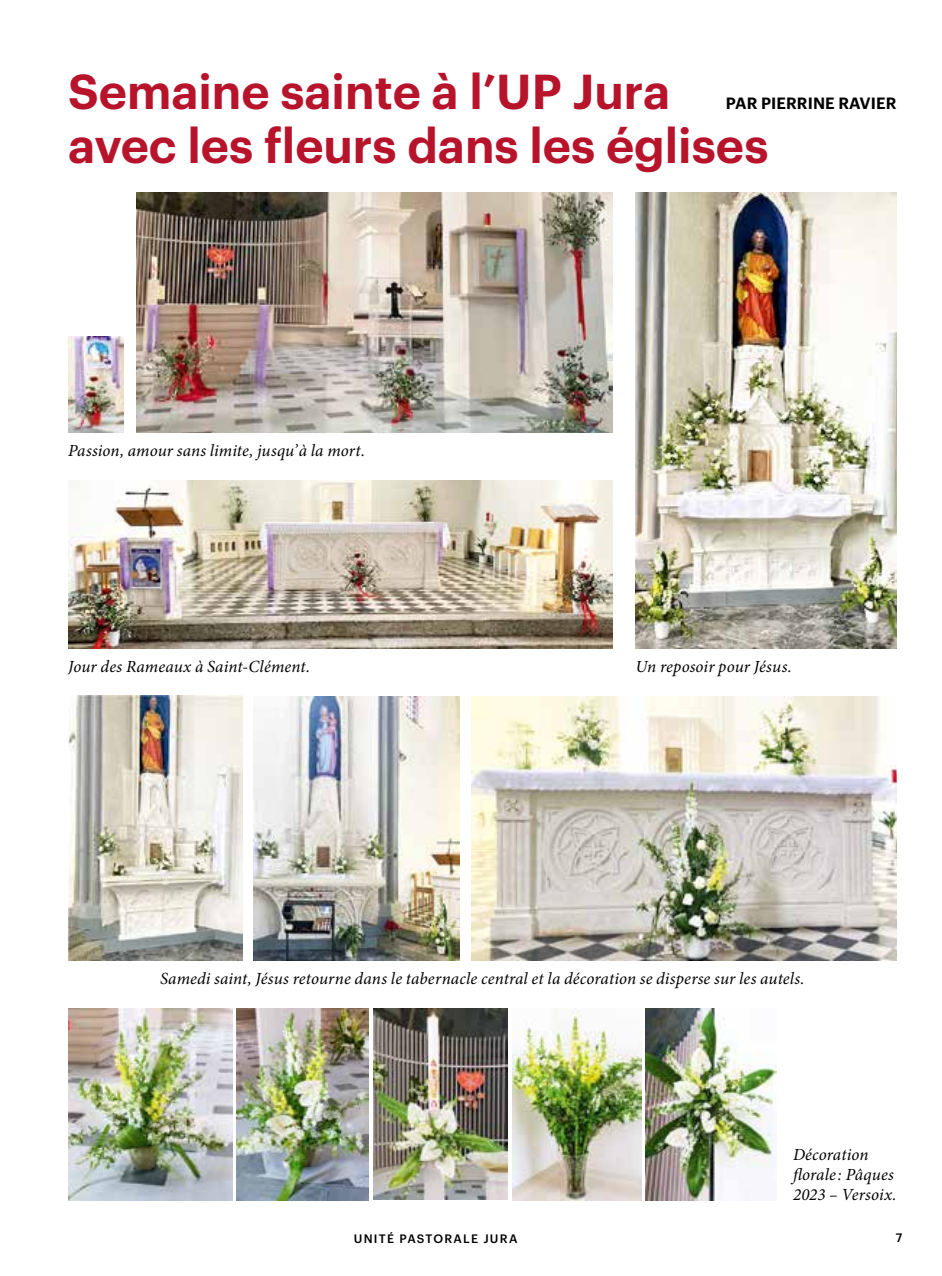
<style>
.page{position:relative;width:942px;height:1276px;background:#fff}
.page>*{position:absolute;margin:0;border:0;box-sizing:border-box;transform-origin:0 0}
.t1{font:600 48px "Graphik";color:#b7142c}
.t2{font:italic 17px/20px "Minion Pro";letter-spacing:.005em;color:#000}
.t3{font:600 16px "Graphik";letter-spacing:.005em;color:#000}
.t4{font:500 12px "Graphik";letter-spacing:.105em;color:#000}
</style>
<div class="page">
<img style="left:68px;top:336px;width:55px;height:96px">
<img style="left:136px;top:192px;width:476px;height:240px">
<img style="left:635px;top:192px;width:261px;height:456px">
<img style="left:68px;top:480px;width:544px;height:168px">
<img style="left:68px;top:696px;width:175px;height:264px">
<img style="left:253px;top:696px;width:207px;height:264px">
<img style="left:471px;top:696px;width:425px;height:264px">
<img style="left:68px;top:1008px;width:164px;height:192px">
<img style="left:237px;top:1008px;width:131px;height:192px">
<img style="left:373px;top:1008px;width:134px;height:191px">
<img style="left:512px;top:1008px;width:128px;height:192px">
<img style="left:645px;top:1008px;width:131px;height:192px">
<h1 class="t1" style="left:68px;top:55px;width:603px">Semaine sainte à l’UP Jura</h1>
<p class="t3" style="left:725px;top:91px;width:172px">PAR PIERRINE RAVIER</p>
<h1 class="t1" style="left:68px;top:109px;width:701px">avec les fleurs dans les églises</h1>
<p class="t2" style="left:68px;top:441px;width:298px">Passion, amour sans limite, jusqu’à la mort.</p>
<p class="t2" style="left:68px;top:657px;width:243px">Jour des Rameaux à Saint-Clément.</p>
<p class="t2" style="left:635px;top:657px;width:157px">Un reposoir pour Jésus.</p>
<p class="t2" style="left:160px;top:969px;width:645px">Samedi saint, Jésus retourne dans le tabernacle central et la décoration se disperse sur les autels.</p>
<p class="t2" style="left:792px;top:1144px;width:105px">Décoration florale: Pâques<br>2023 – Versoix.</p>
<p class="t4" style="left:353px;top:1229px;width:165px">UNITÉ PASTORALE JURA</p>
<p class="t4" style="left:895px;top:1228px;width:8px">7</p>
</div>
